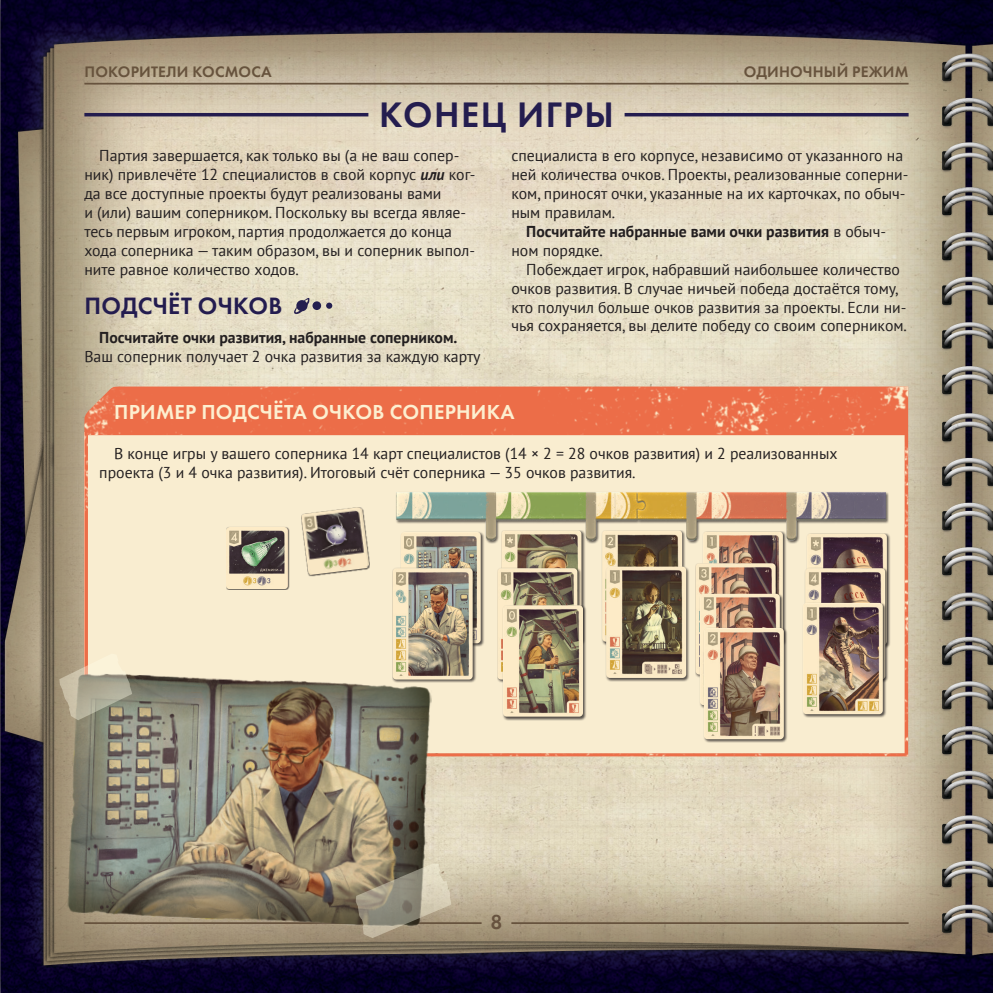
<style>
.page{position:relative;width:993px;height:993px;background:#fff}
.page>*{position:absolute;margin:0;border:0;box-sizing:border-box;transform-origin:0 0}
.t1{font:36.75px "Futura New Demi";letter-spacing:.04em;color:#241d4f}
.t2{font:24.5px "Futura New Demi";letter-spacing:.01em;color:#231c4f}
.t3{font:21px "Futura New Demi";letter-spacing:.01em;color:#fdefd0}
.t4{font:21px "Futura New Demi";color:#67523f}
.t5{font:15.75px/18.9px "PT Sans";color:#231f20}
.t6{font:700 15.75px/18.9px "PT Sans";color:#231f20}
.t7{font:15.75px "Futura New Demi";letter-spacing:.01em;color:#67533d}
.s1{font-weight:700;font-style:italic}
.s2{font-weight:700}
.s3{font-weight:400}
</style>
<div class="page">
<img style="left:0;top:0;width:992px;height:992px">
<hr style="left:84px;top:921px;width:397px;height:2px;background:#67533e">
<hr style="left:511px;top:921px;width:397px;height:2px;background:#67533e">
<hr style="left:84px;top:83px;width:824px;height:1px;background:#67533e">
<div style="left:312px;top:301px;width:9px;height:9px;background:#241f50;border-radius:50%"></div>
<div style="left:326px;top:302px;width:6px;height:7px;background:#241f50;border-radius:50%"></div>
<svg style="left:292px;top:296px;width:19px;height:20px"></svg>
<hr style="left:84px;top:113px;width:284px;height:3px;background:#231c4f">
<hr style="left:624px;top:113px;width:284px;height:3px;background:#231c4f">
<img style="left:84px;top:386px;width:823px;height:370px">
<div style="left:226px;top:526px;width:63px;height:63px;background:#231f20;opacity:.75"></div>
<img style="left:226px;top:527px;width:61px;height:61px">
<div style="left:301px;top:507px;width:69px;height:69px;background:#231f20;opacity:.75"></div>
<img style="left:301px;top:506px;width:68px;height:69px">
<div style="left:806px;top:533px;width:84px;height:115px;background:#231f20;opacity:.75"></div>
<img style="left:806px;top:549px;width:80px;height:18px">
<div style="left:804px;top:567px;width:84px;height:116px;background:#231f20;opacity:.75"></div>
<img style="left:804px;top:568px;width:80px;height:34px">
<div style="left:802px;top:602px;width:84px;height:115px;background:#231f20;opacity:.75"></div>
<img style="left:802px;top:602px;width:80px;height:112px">
<img style="left:602px;top:549px;width:80px;height:92px">
<div style="left:605px;top:566px;width:85px;height:115px;background:#231f20;opacity:.75"></div>
<img style="left:606px;top:566px;width:80px;height:111px">
<div style="left:500px;top:529px;width:85px;height:116px;background:#231f20;opacity:.75"></div>
<img style="left:501px;top:549px;width:80px;height:18px">
<div style="left:496px;top:567px;width:85px;height:116px;background:#231f20;opacity:.75"></div>
<img style="left:497px;top:568px;width:80px;height:111px">
<div style="left:502px;top:604px;width:84px;height:116px;background:#231f20;opacity:.75"></div>
<img style="left:503px;top:605px;width:79px;height:111px">
<div style="left:400px;top:531px;width:84px;height:115px;background:#231f20;opacity:.75"></div>
<img style="left:400px;top:549px;width:80px;height:94px">
<div style="left:392px;top:567px;width:84px;height:116px;background:#231f20;opacity:.75"></div>
<img style="left:392px;top:568px;width:80px;height:111px">
<div style="left:702px;top:531px;width:84px;height:115px;background:#231f20;opacity:.75"></div>
<img style="left:702px;top:549px;width:80px;height:44px">
<div style="left:695px;top:562px;width:84px;height:116px;background:#231f20;opacity:.75"></div>
<img style="left:695px;top:563px;width:80px;height:111px">
<img style="left:699px;top:593px;width:80px;height:111px">
<div style="left:703px;top:627px;width:84px;height:115px;background:#231f20;opacity:.75"></div>
<img style="left:703px;top:627px;width:80px;height:112px">
<img style="left:379px;top:473px;width:525px;height:76px">
<img style="left:67px;top:663px;width:365px;height:271px">
<svg style="left:59px;top:653px;width:74px;height:67px;background:#b8af98"></svg>
<svg style="left:355px;top:863px;width:97px;height:74px;background:#a19882"></svg>
<p class="t7" style="left:84px;top:62px;width:189px">ПОКОРИТЕЛИ КОСМОСА</p>
<p class="t7" style="left:743px;top:62px;width:166px">ОДИНОЧНЫЙ РЕЖИМ</p>
<p class="t1" style="left:379px;top:92px;width:236px">КОНЕЦ ИГРЫ</p>
<p class="t5" style="left:84px;top:146px;width:392px;text-indent:15px">Партия завершается, как только вы (а не ваш сопер&shy;ник) привлечёте 12 специалистов в свой корпус <span class="s1">или</span> ког&shy;да все доступные проекты будут реализованы вами<br>и (или) вашим соперником. Поскольку вы всегда являе&shy;тесь первым игроком, партия продолжается до конца хода соперника — таким образом, вы и соперник выпол&shy;ните равное количество ходов.</p>
<p class="t2" style="left:84px;top:290px;width:199px">ПОДСЧЁТ ОЧКОВ</p>
<p class="t5" style="left:84px;top:327px;width:397px;text-align:center"><span class="s2">Посчитайте очки развития, набранные соперником.<br></span>Ваш соперник получает 2 очка развития за каждую карту</p>
<p class="t5" style="left:511px;top:146px;width:398px">специалиста в его корпусе, независимо от указанного на ней количества очков. Проекты, реализованные соперни&shy;ком, приносят очки, указанные на их карточках, по обыч&shy;ным правилам.</p>
<p class="t6" style="left:511px;top:221px;width:376px;text-indent:15px">Посчитайте набранные вами очки развития <span class="s3">в обыч&shy;ном порядке.</span></p>
<p class="t5" style="left:511px;top:259px;width:397px;text-align:center">Побеждает игрок, набравший наибольшее количество очков развития. В случае ничьей победа достаётся тому, кто получил больше очков развития за проекты. Если ни&shy;чья сохраняется, вы делите победу со своим соперником.</p>
<p class="t3" style="left:114px;top:398px;width:402px">ПРИМЕР ПОДСЧЁТА ОЧКОВ СОПЕРНИКА</p>
<p class="t5" style="left:99px;top:443px;width:739px;text-indent:15px">В конце игры у вашего соперника 14 карт специалистов (14 × 2 = 28 очков развития) и 2 реализованных проекта (3 и 4 очка развития). Итоговый счёт соперника — 35 очков развития.</p>
<h3 class="t4" style="left:490px;top:908px;width:13px">8</h3>
</div>
